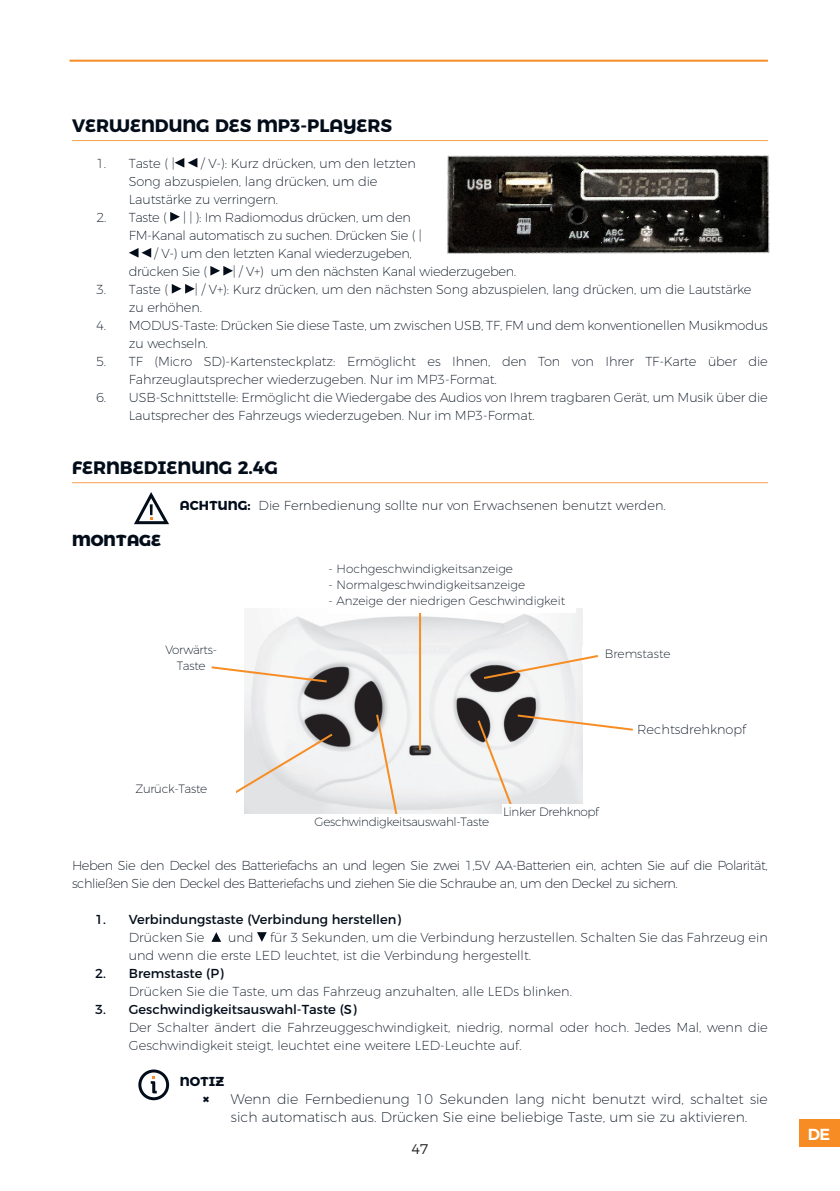
<style>
.page{position:relative;width:840px;height:1191px;background:#fff}
.page>*{position:absolute;margin:0;border:0;box-sizing:border-box;transform-origin:0 0}
.TITOL_2_ES{font:700 18px "Montserrat Alternates";color:#030d1a}
.TITOL_3{font:800 16px "Montserrat Alternates";color:#030d1a}
.t1{font:600 16px "Montserrat";color:#fff}
.t2{font:200 14px/18px "Montserrat";color:#030d1a}
.t3{font:300 14px "Montserrat Alternates";color:#231f20}
.t4{font:900 14px "Montserrat";color:#030d1a}
.Interior{font:200 13px/18px "Montserrat";letter-spacing:-.01em;color:#030d1a}
.Interior-2{font:200 13px/18px "Montserrat";letter-spacing:-.035em;color:#030d1a}
.Interior_1_2_3{font:200 13px/18px "Montserrat";color:#030d1a}
.t5{font:13px "Montserrat";color:#030d1a}
.Interior_dins{font:200 13px "Montserrat";color:#030d1a}
.interior_dins_titol{font:700 13px "Montserrat Alternates";color:#030d1a}
.Interior-3{font:200 12px "Montserrat";color:#030d1a}
.Interior-4{font:200 12px/16px "Montserrat";letter-spacing:-.025em;color:#030d1a;text-align:center}
.s1{font-family:"Montserrat Alternates";font-weight:700}
.s2{font-weight:700}
</style>
<div class="page">
<hr style="left:69px;top:60px;width:698px;height:2px;background:#f68c23">
<div style="left:798px;top:1119px;width:41px;height:27px;background:#f68c23"></div>
<hr style="left:72px;top:140px;width:695px;height:1px;background:#f8a14c">
<hr style="left:72px;top:482px;width:695px;height:1px;background:#f8a14c">
<svg style="left:174px;top:158px;width:23px;height:10px"></svg>
<svg style="left:170px;top:212px;width:10px;height:10px"></svg>
<svg style="left:129px;top:248px;width:22px;height:10px"></svg>
<svg style="left:210px;top:266px;width:23px;height:10px"></svg>
<svg style="left:172px;top:284px;width:23px;height:10px"></svg>
<svg style="left:211px;top:932px;width:10px;height:10px"></svg>
<svg style="left:257px;top:932px;width:9px;height:10px"></svg>
<img style="left:447px;top:155px;width:323px;height:99px">
<img style="left:244px;top:608px;width:338px;height:205px">
<svg style="left:211px;top:665px;width:118px;height:18px"></svg>
<svg style="left:476px;top:713px;width:157px;height:101px"></svg>
<svg style="left:481px;top:653px;width:117px;height:27px"></svg>
<svg style="left:374px;top:712px;width:27px;height:102px"></svg>
<svg style="left:236px;top:732px;width:98px;height:65px"></svg>
<div style="left:501px;top:804px;width:99px;height:34px;background:#fff"></div>
<hr style="left:419px;top:607px;width:2px;height:143px;background:#f68e25">
<div style="left:328px;top:561px;width:247px;height:52px;background:#fff"></div>
<svg style="left:134px;top:492px;width:35px;height:33px"></svg>
<div style="left:138px;top:1069px;width:31px;height:31px;border:3px solid #030d1a;border-radius:50%"></div>
<svg style="left:151px;top:1076px;width:6px;height:17px"></svg>
<p class="TITOL_2_ES" style="left:72px;top:110px;width:321px">VERWENDUNG DES MP3-PLAYERS</p>
<p class="Interior" style="left:96px;top:153px;width:80px">1. Taste ( |</p>
<p class="Interior" style="left:129px;top:153px;width:288px;text-indent:72px">/ V-): Kurz drücken, um den letzten<br>Song abzuspielen, lang drücken, um die<br>Lautstärke zu verringern.</p>
<p class="Interior" style="left:96px;top:207px;width:316px">2. Taste ( | | ): Im Radiomodus drücken, um den</p>
<p class="Interior" style="left:129px;top:225px;width:294px">FM-Kanal automatisch zu suchen. Drücken Sie ( |</p>
<p class="Interior" style="left:154px;top:243px;width:259px">/ V-) um den letzten Kanal wiederzugeben,</p>
<p class="Interior" style="left:129px;top:261px;width:80px">drücken Sie (</p>
<p class="Interior" style="left:232px;top:261px;width:285px">| / V+) um den nächsten Kanal wiederzugeben.</p>
<p class="Interior" style="left:96px;top:279px;width:74px">3. Taste (</p>
<p class="Interior" style="left:129px;top:279px;width:624px;text-indent:66px">| / V+): Kurz drücken, um den nächsten Song abzuspielen, lang drücken, um die Lautstärke zu erhöhen.</p>
<p class="Interior" style="left:129px;top:315px;width:640px;text-indent:-33px">4. MODUS-Taste: Drücken Sie diese Taste, um zwischen USB, TF, FM und dem konventionellen Musikmodus zu wechseln.</p>
<p class="Interior" style="left:129px;top:351px;width:640px;text-indent:-33px">5. TF (Micro SD)-Kartensteckplatz: Ermöglicht es Ihnen, den Ton von Ihrer TF-Karte über die<br>Fahrzeuglautsprecher wiederzugeben. Nur im MP3-Format.</p>
<p class="Interior" style="left:129px;top:387px;width:640px;text-indent:-33px">6. USB-Schnittstelle: Ermöglicht die Wiedergabe des Audios von Ihrem tragbaren Gerät, um Musik über die<br>Lautsprecher des Fahrzeugs wiederzugeben. Nur im MP3-Format.</p>
<p class="TITOL_2_ES" style="left:72px;top:452px;width:207px">FERNBEDIENUNG 2.4G</p>
<p class="Interior_dins" style="left:180px;top:495px;width:487px"><span class="s1">ACHTUNG</span><span class="s2">:</span> Die Fernbedienung sollte nur von Erwachsenen benutzt werden.</p>
<p class="TITOL_3" style="left:72px;top:527px;width:90px">MONTAGE</p>
<p class="Interior-4" style="left:165px;top:641px;width:53px">Vorwärts-<br>Taste</p>
<p class="Interior-4" style="left:135px;top:779px;width:73px">Zurück-Taste</p>
<p class="Interior-3" style="left:328px;top:559px;width:186px">- Hochgeschwindigkeitsanzeige</p>
<p class="Interior-3" style="left:328px;top:575px;width:198px">- Normalgeschwindigkeitsanzeige</p>
<p class="Interior-3" style="left:328px;top:591px;width:238px">- Anzeige der niedrigen Geschwindigkeit</p>
<p class="Interior-3" style="left:604px;top:644px;width:67px">Bremstaste</p>
<p class="Interior" style="left:636px;top:719px;width:111px">Rechtsdrehknopf</p>
<p class="Interior-4" style="left:314px;top:812px;width:176px">Geschwindigkeitsauswahl-Taste</p>
<p class="Interior-4" style="left:503px;top:803px;width:97px">Linker Drehknopf</p>
<p class="Interior-2" style="left:72px;top:855px;width:696px">Heben Sie den Deckel des Batteriefachs an und legen Sie zwei 1,5V AA-Batterien ein, achten Sie auf die Polarität, schließen Sie den Deckel des Batteriefachs und ziehen Sie die Schraube an, um den Deckel zu sichern.</p>
<p class="t5" style="left:95px;top:909px;width:307px">1. Verbindungstaste (Verbindung herstellen)</p>
<p class="Interior_1_2_3" style="left:129px;top:927px;width:77px">Drücken Sie</p>
<p class="Interior_1_2_3" style="left:228px;top:927px;width:27px">und</p>
<p class="Interior_1_2_3" style="left:129px;top:927px;width:640px;text-indent:141px">für 3 Sekunden, um die Verbindung herzustellen. Schalten Sie das Fahrzeug ein und wenn die erste LED leuchtet, ist die Verbindung hergestellt.</p>
<p class="t5" style="left:95px;top:963px;width:130px">2. Bremstaste (P)</p>
<p class="Interior" style="left:129px;top:981px;width:444px">Drücken Sie die Taste, um das Fahrzeug anzuhalten, alle LEDs blinken.</p>
<p class="t5" style="left:95px;top:999px;width:263px">3. Geschwindigkeitsauswahl-Taste (S)</p>
<p class="Interior" style="left:129px;top:1017px;width:640px">Der Schalter ändert die Fahrzeuggeschwindigkeit, niedrig, normal oder hoch. Jedes Mal, wenn die<br>Geschwindigkeit steigt, leuchtet eine weitere LED-Leuchte auf.</p>
<p class="interior_dins_titol" style="left:180px;top:1070px;width:46px">NOTIZ</p>
<p class="t4" style="left:202px;top:1087px;width:9px">×</p>
<p class="t2" style="left:231px;top:1088px;width:538px">Wenn die Fernbedienung 10 Sekunden lang nicht benutzt wird, schaltet sie sich automatisch aus. Drücken Sie eine beliebige Taste, um sie zu aktivieren.</p>
<p class="t3" style="left:411px;top:1138px;width:19px">47</p>
<p class="t1" style="left:807px;top:1121px;width:24px">DE</p>
</div>
